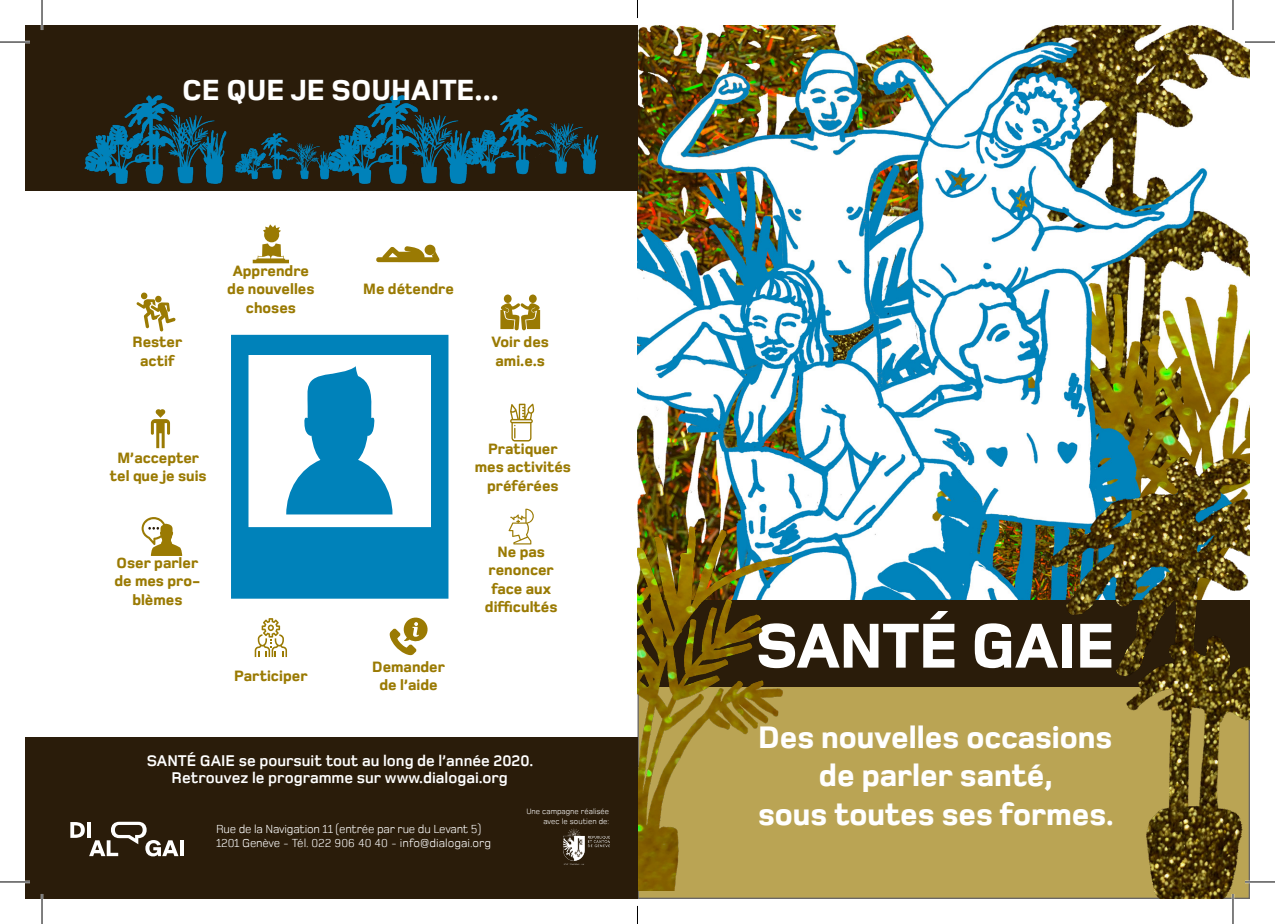
<style>
.page{position:relative;width:1275px;height:924px;background:#fff}
.page>*{position:absolute;margin:0;border:0;box-sizing:border-box;transform-origin:0 0}
.t1{font:800 65.6px "Foundry Monoline";letter-spacing:-.01em;color:#fff}
.t2{font:800 32px/38.4px "Foundry Monoline";color:#fff;text-align:center}
.t3{font:800 30px "Foundry Monoline";color:#fff}
.t4{font:700 16px "Foundry Monoline";color:#fff}
.t5{font:800 15.4px/18.6px "Foundry Monoline";color:#9a7a03;text-align:center}
.t6{font:12px/14.4px "Foundry Monoline";letter-spacing:-.02em;color:#fff}
.t7{font:8px "Foundry Monoline";color:#fff}
.s1{font-size:28px}
</style>
<div class="page">
<div style="left:638px;top:650px;width:611px;height:247px;background:#baa454"></div>
<img style="left:637px;top:25px;width:613px;height:574px">
<div style="left:637px;top:599px;width:613px;height:87px;background:#2a1c0a"></div>
<img style="left:1028px;top:393px;width:222px;height:505px">
<img style="left:637px;top:510px;width:154px;height:380px">
<svg style="left:136px;top:292px;width:40px;height:39px"></svg>
<svg style="left:151px;top:409px;width:19px;height:39px"></svg>
<svg style="left:510px;top:403px;width:24px;height:38px"></svg>
<svg style="left:142px;top:517px;width:40px;height:38px"></svg>
<svg style="left:508px;top:508px;width:26px;height:36px"></svg>
<svg style="left:253px;top:224px;width:36px;height:39px"></svg>
<svg style="left:255px;top:618px;width:32px;height:38px"></svg>
<svg style="left:376px;top:246px;width:63px;height:16px"></svg>
<svg style="left:389px;top:617px;width:39px;height:38px"></svg>
<svg style="left:231px;top:334px;width:217px;height:264px;fill:#0082ba"></svg>
<svg style="left:286px;top:366px;width:106px;height:148px"></svg>
<div style="left:504px;top:294px;width:7px;height:9px;background:#9a7a03;border-radius:50%"></div>
<svg style="left:500px;top:303px;width:40px;height:27px"></svg>
<div style="left:529px;top:294px;width:8px;height:9px;background:#9a7a03;border-radius:50%"></div>
<div style="left:25px;top:737px;width:612px;height:161px;background:#2a1c0a"></div>
<img style="left:563px;top:828px;width:46px;height:33px">
<svg style="left:70px;top:821px;width:108px;height:35px"></svg>
<hr style="left:180px;top:839px;width:4px;height:16px;background:#fff">
<div style="left:25px;top:25px;width:612px;height:165px;background:#2a1c0a"></div>
<img style="left:245px;top:133px;width:69px;height:47px">
<img style="left:84px;top:95px;width:161px;height:89px">
<img style="left:489px;top:108px;width:110px;height:67px">
<img style="left:314px;top:95px;width:175px;height:89px">
<hr style="left:0;top:41px;width:30px;height:2px;background:#fff">
<hr style="left:1245px;top:41px;width:30px;height:2px;background:#fff">
<hr style="left:0;top:880px;width:30px;height:2px;background:#fff">
<hr style="left:1245px;top:880px;width:30px;height:2px;background:#fff">
<hr style="left:41px;top:0;width:2px;height:30px;background:#fff">
<hr style="left:41px;top:893px;width:2px;height:30px;background:#fff">
<hr style="left:1231px;top:0;width:3px;height:30px;background:#fff">
<hr style="left:1231px;top:893px;width:3px;height:30px;background:#fff">
<hr style="left:0;top:42px;width:30px;height:1px;background:#000">
<hr style="left:1245px;top:42px;width:30px;height:1px;background:#000">
<hr style="left:0;top:881px;width:30px;height:1px;background:#000">
<hr style="left:1245px;top:881px;width:30px;height:1px;background:#000">
<hr style="left:42px;top:0;width:1px;height:30px;background:#000">
<hr style="left:42px;top:893px;width:1px;height:30px;background:#000">
<hr style="left:1232px;top:0;width:1px;height:30px;background:#000">
<hr style="left:1232px;top:893px;width:1px;height:30px;background:#000">
<svg style="left:637px;top:0;width:1px;height:18px"></svg>
<svg style="left:637px;top:905px;width:1px;height:18px"></svg>
<p class="t3" style="left:182px;top:74px;width:318px">CE QUE JE SOUHAITE...</p>
<p class="t5" style="left:132px;top:333px;width:51px">Rester</p>
<p class="t5" style="left:140px;top:351px;width:36px">actif</p>
<p class="t5" style="left:227px;top:261px;width:89px">Apprendre de nouvelles choses</p>
<p class="t5" style="left:363px;top:280px;width:92px">Me détendre</p>
<p class="t5" style="left:491px;top:333px;width:59px;text-align:left">Voir des ami.e.s</p>
<p class="t5" style="left:110px;top:448px;width:98px">M’accepter tel que je suis</p>
<p class="t5" style="left:475px;top:439px;width:98px">Pratiquer mes activités préférées</p>
<p class="t5" style="left:117px;top:553px;width:83px">Oser parler</p>
<p class="t5" style="left:114px;top:571px;width:87px">de mes pro&shy;blèmes</p>
<p class="t5" style="left:234px;top:666px;width:75px">Participer</p>
<p class="t5" style="left:372px;top:657px;width:74px">Demander de l’aide</p>
<p class="t5" style="left:497px;top:542px;width:49px">Ne pas</p>
<p class="t5" style="left:485px;top:560px;width:74px">renoncer face aux difficultés</p>
<p class="t4" style="left:147px;top:752px;width:388px">SANTÉ GAIE se poursuit tout au long de l’année 2020.</p>
<p class="t4" style="left:172px;top:769px;width:338px">Retrouvez le programme sur www.dialogai.org</p>
<p class="t6" style="left:216px;top:821px;width:277px">Rue de la Navigation 11 (entrée par rue du Levant 5)<br>1201 Genève - Tél. 022 906 40 40 - info@dialogai.org</p>
<p class="t7" style="left:526px;top:807px;width:84px">Une campagne réalisée</p>
<p class="t7" style="left:543px;top:816px;width:67px">avec le soutien de:</p>
<p class="t1" style="left:755px;top:610px;width:361px">SANTÉ GAIE</p>
<p class="t2" style="left:758px;top:717px;width:356px">Des nouvelles occasions de parler santé,</p>
<p class="t2" style="left:758px;top:794px;width:357px">sous toutes ses formes<span class="s1">.</span></p>
</div>
